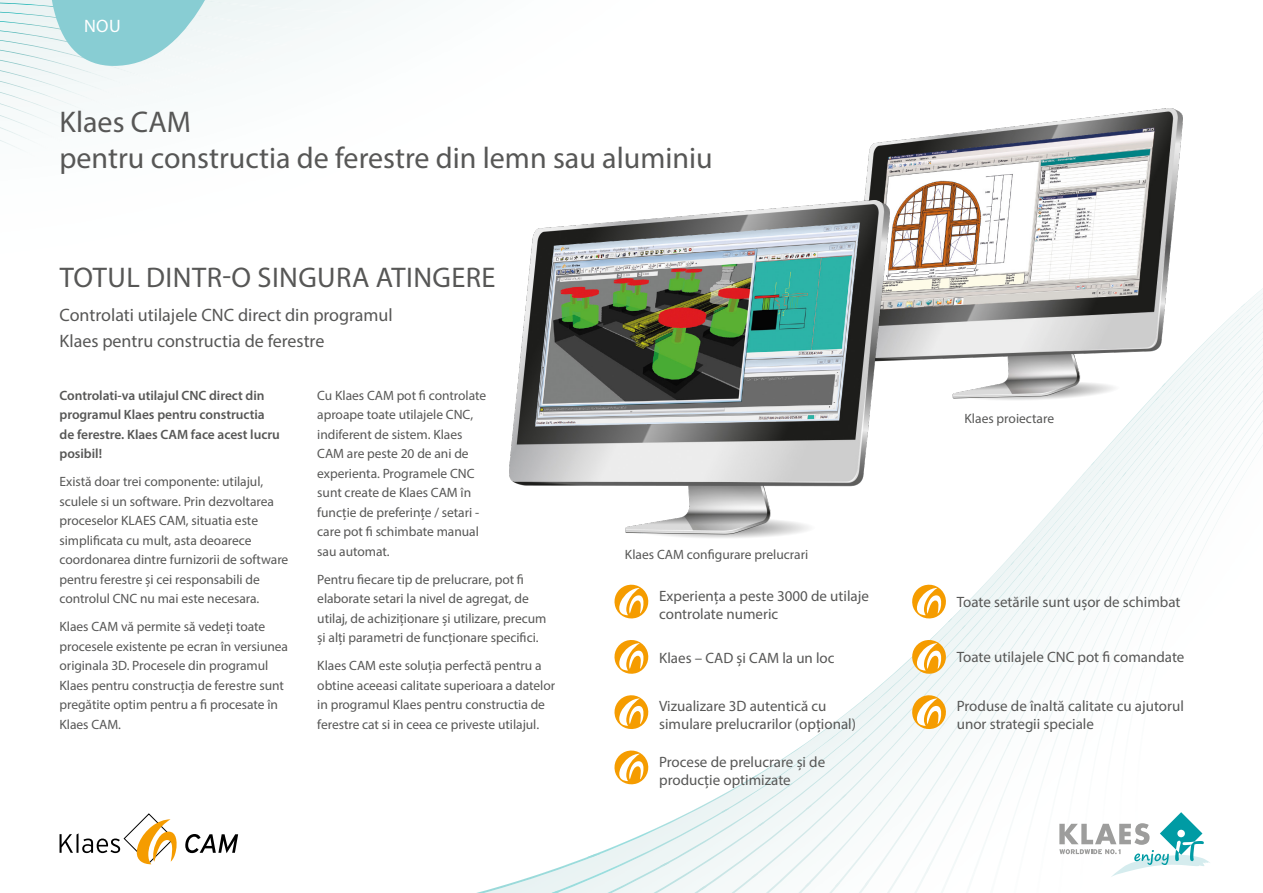
<style>
.page{position:relative;width:1263px;height:893px;background:#fff}
.page>*{position:absolute;margin:0;border:0;box-sizing:border-box;transform-origin:0 0}
.t1{font:30px/36px "Myriad Pro";color:#575756}
.t2{font:28.5px "Myriad Pro";letter-spacing:.015em;color:#575756}
.t3{font:18px/25.5px "Myriad Pro";color:#575756}
.t4{font:18px "Myriad Pro";color:#fff}
.t5{font:15px/18px "Myriad Pro";color:#575756}
.t6{font:13.5px/19.5px "Myriad Pro";letter-spacing:-.005em;color:#575756}
.t7{font:600 13.5px/19.5px "Myriad Pro";letter-spacing:-.005em;color:#575756}
</style>
<div class="page">
<img style="left:477px;top:871px;width:71px;height:22px">
<img style="left:548px;top:831px;width:101px;height:62px">
<img style="left:743px;top:774px;width:15px;height:9px">
<img style="left:1254px;top:291px;width:9px;height:5px">
<img style="left:602px;top:863px;width:47px;height:30px">
<img style="left:669px;top:783px;width:89px;height:39px">
<img style="left:831px;top:705px;width:31px;height:20px">
<img style="left:1248px;top:296px;width:15px;height:5px">
<img style="left:649px;top:822px;width:65px;height:71px">
<img style="left:758px;top:743px;width:48px;height:51px">
<img style="left:862px;top:675px;width:30px;height:40px">
<img style="left:945px;top:603px;width:22px;height:26px">
<img style="left:1238px;top:301px;width:25px;height:11px">
<img style="left:691px;top:886px;width:16px;height:7px">
<img style="left:699px;top:806px;width:52px;height:84px">
<img style="left:806px;top:725px;width:35px;height:69px">
<img style="left:892px;top:659px;width:18px;height:56px">
<img style="left:967px;top:601px;width:2px;height:27px">
<img style="left:1248px;top:307px;width:15px;height:5px">
<img style="left:728px;top:874px;width:27px;height:19px">
<img style="left:751px;top:794px;width:71px;height:83px">
<img style="left:841px;top:715px;width:59px;height:38px">
<img style="left:932px;top:629px;width:24px;height:10px">
<img style="left:1238px;top:312px;width:25px;height:6px">
<img style="left:763px;top:837px;width:42px;height:56px">
<img style="left:822px;top:753px;width:56px;height:49px">
<img style="left:900px;top:669px;width:41px;height:54px">
<img style="left:969px;top:575px;width:32px;height:53px">
<img style="left:1217px;top:318px;width:46px;height:12px">
<img style="left:796px;top:883px;width:9px;height:2px">
<img style="left:805px;top:802px;width:56px;height:83px">
<img style="left:878px;top:723px;width:32px;height:38px">
<img style="left:1001px;top:553px;width:12px;height:66px">
<svg style="left:827px;top:883px;width:8px;height:2px"></svg>
<img style="left:835px;top:803px;width:30px;height:82px">
<img style="left:898px;top:724px;width:29px;height:37px">
<img style="left:956px;top:628px;width:42px;height:11px">
<img style="left:1182px;top:330px;width:81px;height:37px">
<svg style="left:857px;top:880px;width:8px;height:5px"></svg>
<img style="left:865px;top:761px;width:62px;height:126px">
<img style="left:948px;top:639px;width:50px;height:24px">
<img style="left:1185px;top:336px;width:78px;height:6px">
<img style="left:782px;top:885px;width:83px;height:8px">
<img style="left:885px;top:796px;width:42px;height:91px">
<img style="left:942px;top:663px;width:47px;height:51px">
<img style="left:1183px;top:342px;width:80px;height:25px">
<img style="left:913px;top:863px;width:14px;height:24px">
<img style="left:927px;top:714px;width:62px;height:158px">
<img style="left:1241px;top:349px;width:22px;height:18px">
<img style="left:845px;top:887px;width:74px;height:6px">
<img style="left:939px;top:738px;width:50px;height:155px">
<img style="left:1182px;top:367px;width:63px;height:13px">
<img style="left:1251px;top:356px;width:12px;height:8px">
<img style="left:965px;top:797px;width:24px;height:96px">
<img style="left:998px;top:619px;width:15px;height:39px">
<img style="left:1245px;top:364px;width:18px;height:8px">
<img style="left:989px;top:658px;width:24px;height:174px">
<img style="left:1238px;top:372px;width:25px;height:8px">
<img style="left:1013px;top:380px;width:249px;height:433px">
<img style="left:1042px;top:605px;width:16px;height:208px">
<img style="left:1200px;top:388px;width:63px;height:9px">
<img style="left:1058px;top:397px;width:205px;height:416px">
<img style="left:1080px;top:407px;width:183px;height:405px">
<img style="left:1099px;top:417px;width:164px;height:395px">
<img style="left:1117px;top:429px;width:146px;height:383px">
<img style="left:1134px;top:441px;width:129px;height:372px">
<img style="left:0;top:85px;width:123px;height:8px">
<img style="left:0;top:92px;width:106px;height:11px">
<img style="left:0;top:103px;width:83px;height:12px">
<img style="left:0;top:115px;width:70px;height:12px">
<img style="left:0;top:127px;width:46px;height:13px">
<img style="left:0;top:140px;width:35px;height:11px">
<div style="left:0;top:3px;width:292px;height:43px;background:#f0f6f6"></div>
<div style="left:0;top:12px;width:265px;height:45px;background:#f1f7f7"></div>
<div style="left:0;top:21px;width:240px;height:44px;background:#f1f7f7"></div>
<img style="left:0;top:30px;width:217px;height:55px">
<svg style="left:60px;top:813px;width:117px;height:51px"></svg>
<svg style="left:185px;top:834px;width:53px;height:19px"></svg>
<svg style="left:614px;top:695px;width:35px;height:34px"></svg>
<svg style="left:614px;top:750px;width:35px;height:35px"></svg>
<svg style="left:614px;top:640px;width:35px;height:34px"></svg>
<svg style="left:614px;top:584px;width:35px;height:35px"></svg>
<svg style="left:910px;top:693px;width:38px;height:38px"></svg>
<svg style="left:910px;top:638px;width:38px;height:38px"></svg>
<svg style="left:912px;top:584px;width:36px;height:37px"></svg>
<svg style="left:50px;top:0;width:162px;height:66px"></svg>
<svg style="left:1059px;top:812px;width:157px;height:65px"></svg>
<img style="left:864px;top:108px;width:318px;height:294px">
<img style="left:509px;top:200px;width:380px;height:338px">
<h3 class="t4" style="left:84px;top:15px;width:38px">NOU</h3>
<h1 class="t1" style="left:60px;top:103px;width:654px">Klaes CAM<br>pentru constructia de ferestre din lemn sau aluminiu</h1>
<h2 class="t2" style="left:60px;top:260px;width:437px">TOTUL DINTR-O SINGURA ATINGERE</h2>
<h3 class="t3" style="left:60px;top:302px;width:335px">Controlati utilajele CNC direct din programul<br>Klaes pentru constructia de ferestre</h3>
<p class="t7" style="left:60px;top:385px;width:222px">Controlati-va utilajul CNC direct din programul Klaes pentru constructia de ferestre. Klaes CAM face acest lucru posibil!</p>
<p class="t6" style="left:60px;top:472px;width:230px">Există doar trei componente: utilajul, sculele si un software. Prin dezvoltarea proceselor KLAES CAM, situatia este simplificata cu mult, asta deoarece coordonarea dintre furnizorii de software pentru ferestre și cei responsabili de controlul CNC nu mai este necesara.</p>
<p class="t6" style="left:60px;top:617px;width:230px">Klaes CAM vă permite să vedeți toate procesele existente pe ecran în versiunea originala 3D. Procesele din programul Klaes pentru construcția de ferestre sunt pregătite optim pentru a fi procesate în Klaes CAM.</p>
<p class="t6" style="left:317px;top:385px;width:170px">Cu Klaes CAM pot fi controlate aproape toate utilajele CNC, indiferent de sistem. Klaes<br>CAM are peste 20 de ani de experienta. Programele CNC sunt create de Klaes CAM în funcție de preferințe / setari - care pot fi schimbate manual sau automat.</p>
<p class="t6" style="left:317px;top:569px;width:231px">Pentru fiecare tip de prelucrare, pot fi elaborate setari la nivel de agregat, de utilaj, de achiziționare și utilizare, precum și alți parametri de funcționare specifici.</p>
<p class="t6" style="left:317px;top:656px;width:239px">Klaes CAM este soluția perfectă pentru a obtine aceeasi calitate superioara a datelor in programul Klaes pentru constructia de ferestre cat si in ceea ce priveste utilajul.</p>
<p class="t6" style="left:625px;top:545px;width:185px">Klaes CAM configurare prelucrari</p>
<p class="t5" style="left:659px;top:586px;width:211px">Experiența a peste 3000 de utilaje controlate numeric</p>
<p class="t5" style="left:659px;top:648px;width:177px">Klaes – CAD și CAM la un loc</p>
<p class="t5" style="left:659px;top:697px;width:198px">Vizualizare 3D autentică cu simulare prelucrarilor (opțional)</p>
<p class="t5" style="left:659px;top:752px;width:168px">Procese de prelucrare și de producție optimizate</p>
<p class="t6" style="left:964px;top:408px;width:91px">Klaes proiectare</p>
<p class="t5" style="left:957px;top:593px;width:225px">Toate setările sunt ușor de schimbat</p>
<p class="t5" style="left:957px;top:647px;width:229px">Toate utilajele CNC pot fi comandate</p>
<p class="t5" style="left:957px;top:697px;width:229px">Produse de înaltă calitate cu ajutorul unor strategii speciale</p>
</div>
